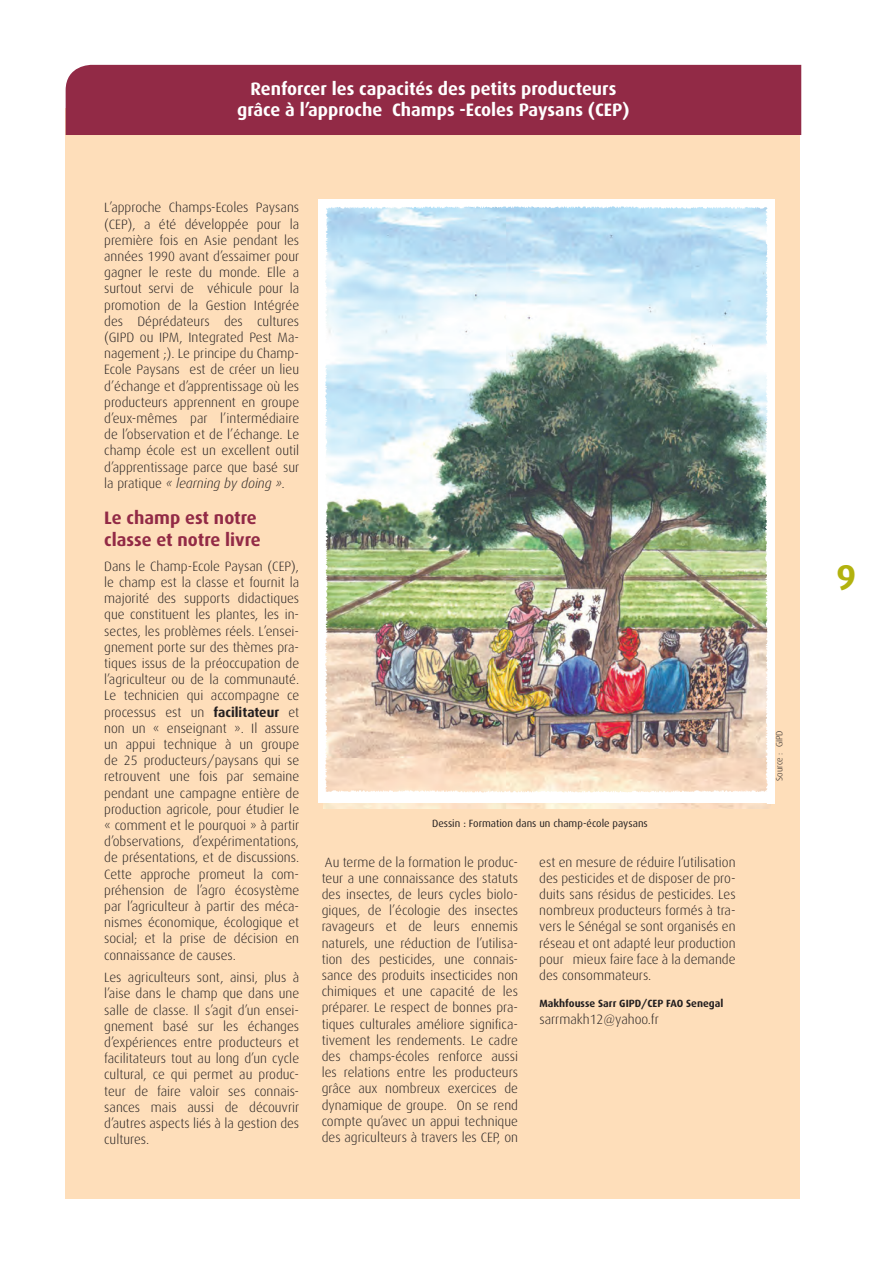
<style>
.page{position:relative;width:893px;height:1263px;background:#fff}
.page>*{position:absolute;margin:0;border:0;box-sizing:border-box;transform-origin:0 0}
.t1{font:700 36px "Dax";color:#b2b20e}
.petitTitre{font:700 18px/21.6px "Dax";color:#fff;text-align:center}
.petitTitre-2{font:700 18px/21.6px "Dax";color:#922a46}
.texte_courant{font:300 13.5px/16.2px "Dax";color:#231f20;text-align:justify}
.legend_texte{font:10.5px "Dax";color:#231f20}
.texte_référence{font:700 10.5px "Dax";color:#231f20}
.Légende{font:300 9px "Dax";color:#231f20}
.s1{font-style:italic}
.s2{font-weight:700}
</style>
<div class="page">
<div style="left:66px;top:108px;width:734px;height:1090px;background:#fedeba"></div>
<div style="left:66px;top:65px;width:735px;height:70px;background:#922a46"></div>
<img style="left:323px;top:208px;width:442px;height:600px">
<img style="left:318px;top:200px;width:9px;height:602px">
<img style="left:765px;top:200px;width:9px;height:604px">
<img style="left:319px;top:790px;width:455px;height:13px">
<img style="left:322px;top:200px;width:450px;height:8px">
<p class="petitTitre" style="left:237px;top:78px;width:394px">Renforcer les capacités des petits producteurs grâce à l’approche Champs -Ecoles Paysans (CEP)</p>
<p class="texte_courant" style="left:104px;top:200px;width:197px">L’approche Champs-Ecoles Paysans (CEP), a été développée pour la première fois en Asie pendant les années 1990 avant d’essaimer pour gagner le reste du monde. Elle a surtout servi de véhicule pour la promotion de la Gestion Intégrée des Déprédateurs des cultures (GIPD ou IPM, Integrated Pest Ma&shy;nagement ;). Le principe du Champ-Ecole Paysans est de créer un lieu d’échange et d’apprentissage où les producteurs apprennent en groupe d’eux-mêmes par l’intermédiaire de l’observation et de l’échange. Le champ école est un excellent outil d’apprentissage parce que basé sur la pratique <span class="s1">« learning by doing ».</span></p>
<p class="petitTitre-2" style="left:104px;top:507px;width:158px">Le champ est notre classe et notre livre</p>
<p class="texte_courant" style="left:104px;top:558px;width:197px">Dans le Champ-Ecole Paysan (CEP), le champ est la classe et fournit la majorité des supports didactiques que constituent les plantes, les in&shy;sectes, les problèmes réels. L’ensei&shy;gnement porte sur des thèmes pra&shy;tiques issus de la préoccupation de l’agriculteur ou de la communauté.<br>Le technicien qui accompagne ce processus est un <span class="s2">facilitateur</span> et non un « enseignant ». Il assure un appui technique à un groupe de 25 producteurs/paysans qui se retrouvent une fois par semaine pendant une campagne entière de production agricole, pour étudier le « comment et le pourquoi » à partir d’observations, d’expérimentations, de présentations, et de discussions.<br>Cette approche promeut la com&shy;préhension de l’agro écosystème par l’agriculteur à partir des méca&shy;nismes économique, écologique et social; et la prise de décision en connaissance de causes.</p>
<p class="texte_courant" style="left:104px;top:969px;width:197px">Les agriculteurs sont, ainsi, plus à l’aise dans le champ que dans une salle de classe. Il s’agit d’un ensei&shy;gnement basé sur les échanges d’expériences entre producteurs et facilitateurs tout au long d’un cycle cultural, ce qui permet au produc&shy;teur de faire valoir ses connais&shy;sances mais aussi de découvrir d’autres aspects liés à la gestion des cultures.</p>
<p class="legend_texte" style="left:432px;top:817px;width:217px">Dessin : Formation dans un champ-école paysans</p>
<p class="texte_courant" style="left:322px;top:854px;width:198px">Au terme de la formation le produc&shy;teur a une connaissance des statuts des insectes, de leurs cycles biolo&shy;giques, de l’écologie des insectes ravageurs et de leurs ennemis naturels, une réduction de l’utilisa&shy;tion des pesticides, une connais&shy;sance des produits insecticides non chimiques et une capacité de les préparer. Le respect de bonnes pra&shy;tiques culturales améliore significa&shy;tivement les rendements. Le cadre des champs-écoles renforce aussi les relations entre les producteurs grâce aux nombreux exercices de dynamique de groupe. On se rend compte qu’avec un appui technique des agriculteurs à travers les CEP, on</p>
<p class="texte_courant" style="left:539px;top:854px;width:198px">est en mesure de réduire l’utilisation des pesticides et de disposer de pro&shy;duits sans résidus de pesticides. Les nombreux producteurs formés à tra&shy;vers le Sénégal se sont organisés en réseau et ont adapté leur production pour mieux faire face à la demande des consommateurs.</p>
<p class="texte_référence" style="left:539px;top:998px;width:186px">Makhfousse Sarr GIPD/CEP FAO Senegal</p>
<p class="texte_courant" style="left:539px;top:1011px;width:121px">sarrmakh12@yahoo.fr</p>
<p class="Légende" style="left:774px;top:781px;width:52px;rotate:-90deg">Source : GIPD</p>
<p class="t1" style="left:836px;top:558px;width:22px">9</p>
</div>
